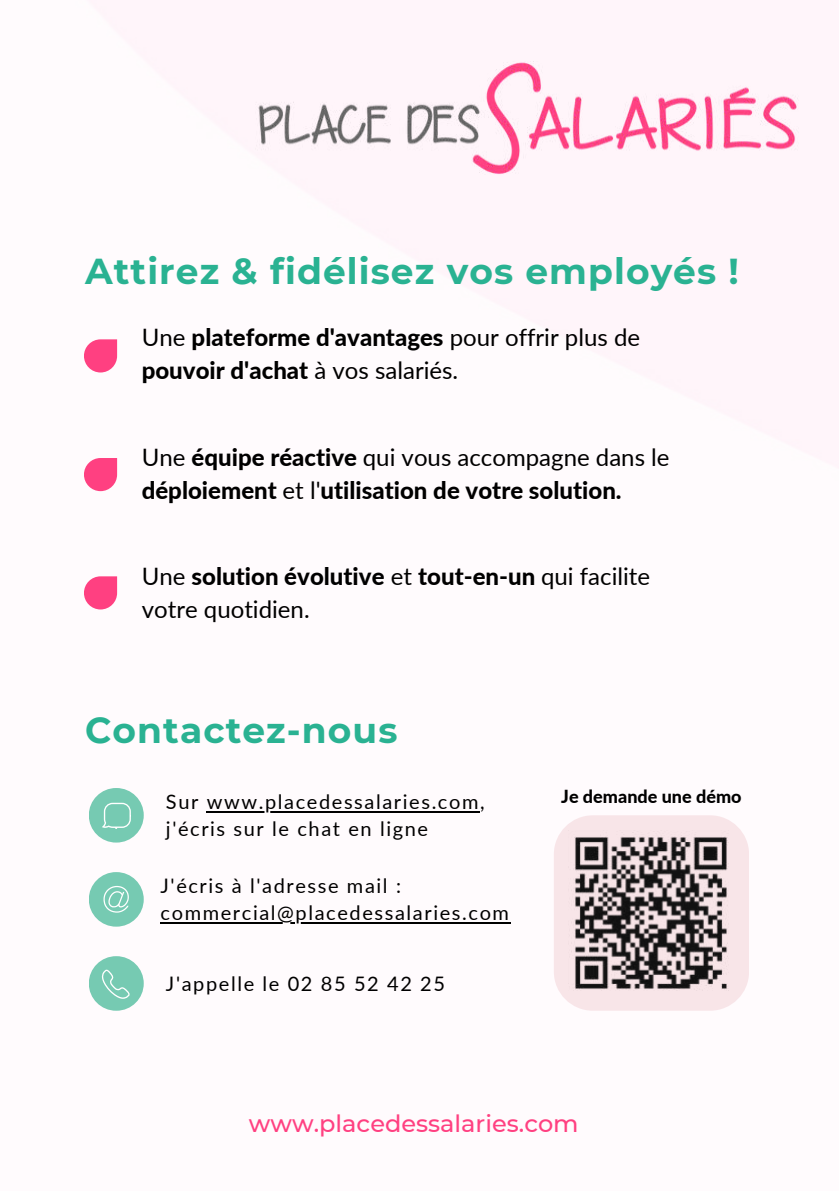
<style>
.page{position:relative;width:839px;height:1191px;background:#fff}
.page>*{position:absolute;margin:0;border:0;box-sizing:border-box;transform-origin:0 0}
.t1{font:700 36px "Montserrat";letter-spacing:.03em;color:#2ab292}
.t2{font:800 24px/33px "Lato";color:#000}
.t3{font:24px/33px "Lato";color:#000}
.t4{font:500 24px "Montserrat";color:#ff4081}
.t5{font:20px/27px "Lato";letter-spacing:.08em;color:#000}
.t6{font:800 18px "Lato";color:#000}
.s1{font-weight:400}
.s2{font-weight:800}
</style>
<div class="page">
<svg style="left:84px;top:339px;width:33px;height:34px"></svg>
<svg style="left:84px;top:576px;width:33px;height:34px"></svg>
<svg style="left:84px;top:458px;width:33px;height:33px"></svg>
<div style="left:89px;top:956px;width:55px;height:55px;background:#76cab2;border-radius:27px"></div>
<svg style="left:102px;top:969px;width:28px;height:30px"></svg>
<div style="left:89px;top:872px;width:55px;height:55px;background:#76cab2;border-radius:27px"></div>
<svg style="left:103px;top:886px;width:26px;height:27px"></svg>
<div style="left:89px;top:788px;width:55px;height:55px;background:#76cab2;border-radius:27px"></div>
<svg style="left:102px;top:803px;width:29px;height:25px"></svg>
<hr style="left:161px;top:922px;width:349px;height:1px;background:#000">
<hr style="left:207px;top:811px;width:273px;height:1px;background:#000">
<div style="left:554px;top:815px;width:195px;height:196px;background:#f8e5e8;border-radius:39px"></div>
<img style="left:571px;top:836px;width:158px;height:155px">
<img style="left:255px;top:61px;width:544px;height:114px">
<h1 class="t1" style="left:85px;top:245px;width:655px">Attirez &amp; fidélisez vos employés !</h1>
<p class="t2" style="left:142px;top:320px;width:500px"><span class="s1">Une</span> plateforme d'avantages <span class="s1">pour offrir plus de </span>pouvoir d'achat <span class="s1">à vos salariés.</span></p>
<p class="t2" style="left:142px;top:440px;width:529px"><span class="s1">Une</span> équipe réactive <span class="s1">qui vous accompagne dans le </span>déploiement <span class="s1">et l'</span>utilisation de votre solution.</p>
<p class="t3" style="left:142px;top:559px;width:510px">Une <span class="s2">solution évolutive</span> et <span class="s2">tout-en-un</span> qui facilite votre quotidien.</p>
<h1 class="t1" style="left:85px;top:704px;width:314px">Contactez-nous</h1>
<p class="t5" style="left:166px;top:788px;width:320px">Sur www.placedessalaries.com, j'écris sur le chat en ligne</p>
<p class="t5" style="left:161px;top:872px;width:350px">J'écris à l'adresse mail : commercial@placedessalaries.com</p>
<p class="t5" style="left:166px;top:969px;width:280px">J'appelle le 02 85 52 42 25</p>
<p class="t6" style="left:561px;top:783px;width:182px">Je demande une démo</p>
<p class="t4" style="left:249px;top:1107px;width:331px">www.placedessalaries.com</p>
</div>
